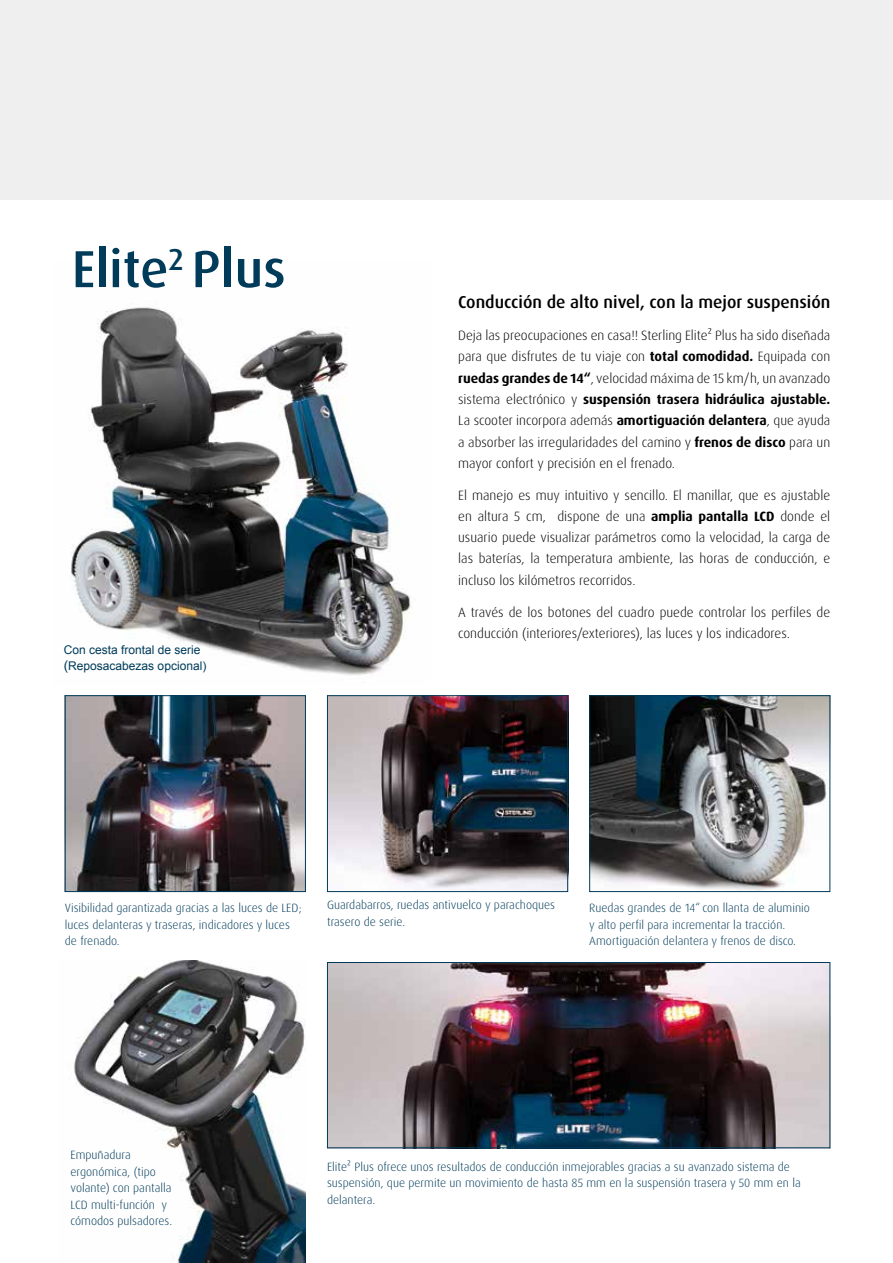
<style>
.page{position:relative;width:893px;height:1263px;background:#fff}
.page>*{position:absolute;margin:0;border:0;box-sizing:border-box;transform-origin:0 0}
.t1{font:500 52.2px "Dax OT";color:#003b5a}
.t2{font:500 17.25px "Dax OT";color:#000}
.t3{font:300 13.5px/21.3px "Dax OT";color:#000;text-align:justify}
.t4{font:300 12px/16.5px "Dax OT";color:#003b5a}
.t5{font:12px/15.9px "Arial";color:#003b5a}
.s1{font-size:13.5px}
.s2{font-weight:700}
</style>
<div class="page">
<div style="left:0;top:0;width:893px;height:200px;background:#efeff0"></div>
<img style="left:67px;top:697px;width:237px;height:193px">
<div style="left:65px;top:695px;width:241px;height:197px;border:1px solid #003b5a"></div>
<img style="left:591px;top:697px;width:237px;height:193px">
<div style="left:589px;top:695px;width:241px;height:197px;border:1px solid #003b5a"></div>
<img style="left:74px;top:960px;width:232px;height:303px">
<img style="left:329px;top:697px;width:237px;height:193px">
<div style="left:327px;top:695px;width:241px;height:197px;border:1px solid #003b5a"></div>
<img style="left:71px;top:307px;width:340px;height:368px">
<img style="left:329px;top:964px;width:499px;height:182px">
<div style="left:327px;top:962px;width:503px;height:186px;border:1px solid #003b5a"></div>
<h1 class="t1" style="left:72px;top:236px;width:215px">Elite<sup>2</sup> Plus</h1>
<p class="t5" style="left:64px;top:642px;width:144px">Con cesta frontal de serie <span class="s1">(</span>Reposacabezas opcional)</p>
<p class="t2" style="left:458px;top:291px;width:374px">Conducción de alto nivel, con la mejor suspensión</p>
<p class="t3" style="left:458px;top:325px;width:374px">Deja las preocupaciones en casa!! Sterling Elite² Plus ha sido diseñada para que disfrutes de tu viaje con <span class="s2">total comodidad.</span> Equipada con <span class="s2">ruedas grandes de 14“</span>, velocidad máxima de 15 km/h, un avanzado sistema electrónico y <span class="s2">suspensión trasera hidráulica ajustable.<br></span>La scooter incorpora además <span class="s2">amortiguación delantera</span>, que ayuda a absorber las irregularidades del camino y <span class="s2">frenos de disco</span> para un mayor confort y precisión en el frenado.</p>
<p class="t3" style="left:458px;top:484px;width:374px">El manejo es muy intuitivo y sencillo. El manillar, que es ajustable en altura 5 cm, dispone de una <span class="s2">amplia pantalla LCD</span> donde el usuario puede visualizar parámetros como la velocidad, la carga de las baterías, la temperatura ambiente, las horas de conducción, e incluso los kilómetros recorridos.</p>
<p class="t3" style="left:458px;top:601px;width:374px">A través de los botones del cuadro puede controlar los perfiles de conducción (interiores/exteriores), las luces y los indicadores.</p>
<p class="t4" style="left:65px;top:900px;width:238px">Visibilidad garantizada gracias a las luces de LED; luces delanteras y traseras, indicadores y luces de frenado.</p>
<p class="t4" style="left:327px;top:897px;width:230px">Guardabarros, ruedas antivuelco y parachoques trasero de serie.</p>
<p class="t4" style="left:589px;top:900px;width:222px">Ruedas grandes de 14“ con llanta de aluminio y alto perfil para incrementar la tracción.<br>Amortiguación delantera y frenos de disco.</p>
<p class="t4" style="left:71px;top:1147px;width:103px">Empuñadura ergonómica, (tipo volante) con pantalla<br>LCD multi-función y cómodos pulsadores.</p>
<p class="t4" style="left:327px;top:1158px;width:475px">Elite² Plus ofrece unos resultados de conducción inmejorables gracias a su avanzado sistema de suspensión, que permite un movimiento de hasta 85 mm en la suspensión trasera y 50 mm en la delantera.</p>
</div>
